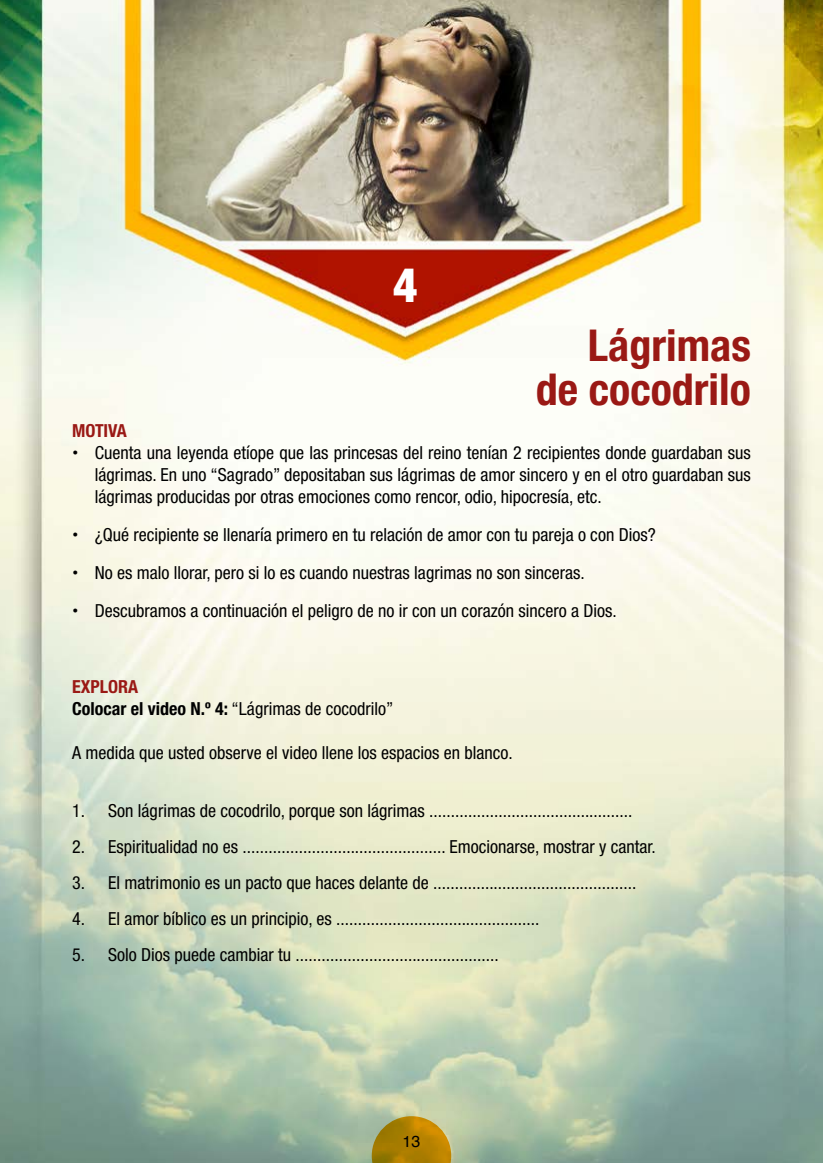
<style>
.page{position:relative;width:823px;height:1163px;background:#fff}
.page>*{position:absolute;margin:0;border:0;box-sizing:border-box;transform-origin:0 0}
.t1{font:800 condensed 48px "Helvetica Neue LT Std";color:#fff}
.t2{font:700 condensed 44px/44px "Helvetica Neue LT Std";color:#9a1915;text-align:right}
.t3{font:condensed 18px/22px "Helvetica Neue LT Std";color:#000;text-align:justify}
.t4{font:700 condensed 18px "Helvetica Neue LT Std";color:#9a1915}
.t5{font:16px "Helvetica";color:#000}
.s1{font-family:"Helvetica";font-stretch:normal}
.s2{font-weight:700;color:#9a1915}
.s3{font-weight:700}
</style>
<div class="page">
<img style="left:0;top:0;width:822px;height:1162px">
<svg style="left:371px;top:1115px;width:80px;height:47px;background:#b28f23"></svg>
<h1 class="t1" style="left:392px;top:255px;width:26px">4</h1>
<h2 class="t2" style="left:535px;top:323px;width:216px">Lágrimas de cocodrilo</h2>
<p class="t4" style="left:72px;top:419px;width:56px">MOTIVA</p>
<p class="t3" style="left:95px;top:441px;width:657px;text-indent:-23px"><span class="s1">•</span> Cuenta una leyenda etíope que las princesas del reino tenían 2 recipientes donde guardaban sus lágrimas. En uno “Sagrado” depositaban sus lágrimas de amor sincero y en el otro guardaban sus lágrimas producidas por otras emociones como rencor, odio, hipocresía, etc.</p>
<p class="t3" style="left:72px;top:523px;width:584px"><span class="s1">•</span> ¿Qué recipiente se llenaría primero en tu relación de amor con tu pareja o con Dios?</p>
<p class="t3" style="left:72px;top:561px;width:514px"><span class="s1">•</span> No es malo llorar, pero si lo es cuando nuestras lagrimas no son sinceras.</p>
<p class="t3" style="left:72px;top:599px;width:546px"><span class="s1">•</span> Descubramos a continuación el peligro de no ir con un corazón sincero a Dios.</p>
<p class="t3" style="left:72px;top:675px;width:323px"><span class="s2">EXPLORA<br></span><span class="s3">Colocar el video N.º 4:</span> “Lágrimas de cocodrilo”</p>
<p class="t3" style="left:72px;top:741px;width:442px">A medida que usted observe el video llene los espacios en blanco.</p>
<p class="t3" style="left:72px;top:799px;width:561px">1. Son lágrimas de cocodrilo, porque son lágrimas ...............................................</p>
<p class="t3" style="left:72px;top:835px;width:585px">2. Espiritualidad no es ............................................... Emocionarse, mostrar y cantar.</p>
<p class="t3" style="left:72px;top:871px;width:565px">3. El matrimonio es un pacto que haces delante de ...............................................</p>
<p class="t3" style="left:72px;top:907px;width:468px">4. El amor bíblico es un principio, es ...............................................</p>
<p class="t3" style="left:72px;top:943px;width:428px">5. Solo Dios puede cambiar tu ...............................................</p>
<p class="t5" style="left:402px;top:1128px;width:19px">13</p>
</div>
